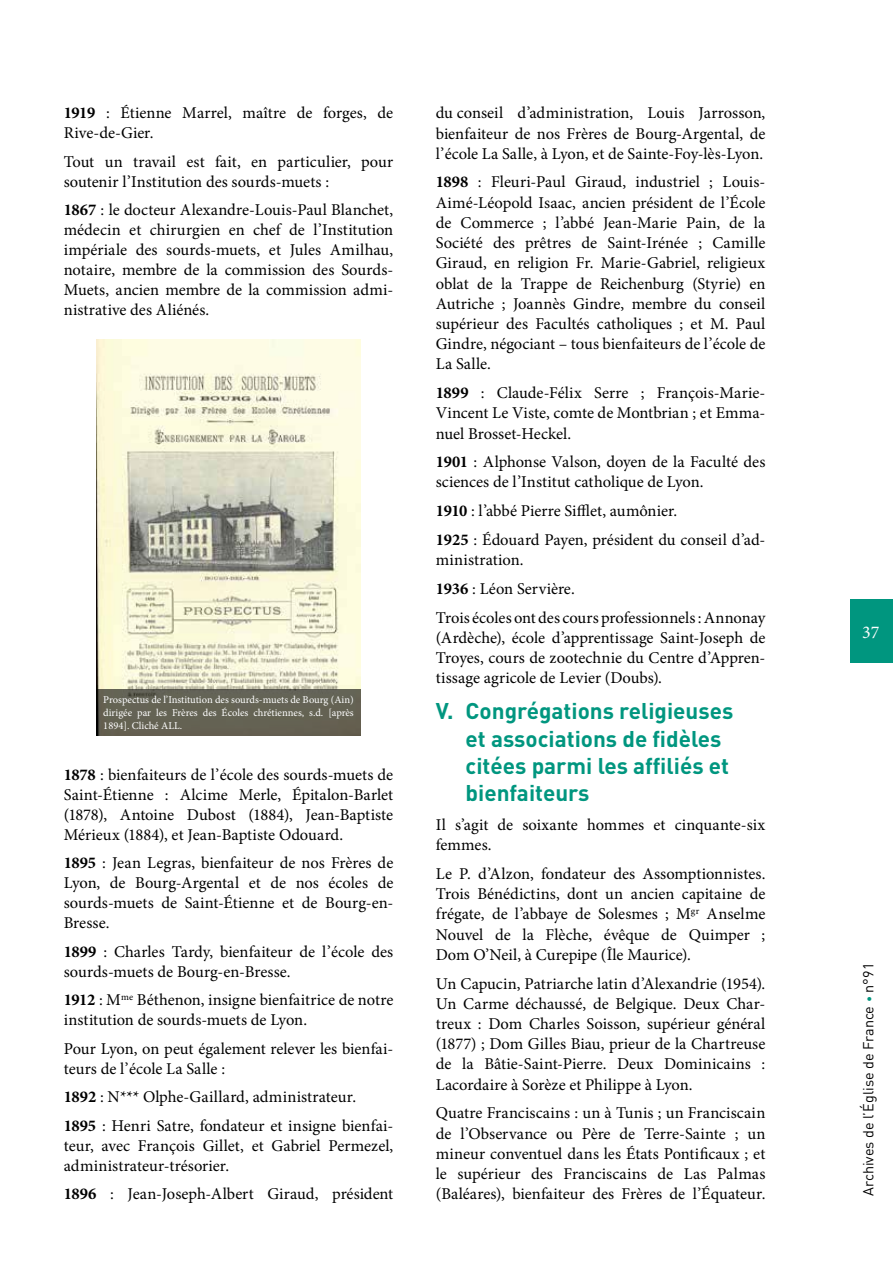
<style>
.page{position:relative;width:893px;height:1263px;background:#fff}
.page>*{position:absolute;margin:0;border:0;box-sizing:border-box;transform-origin:0 0}
.t1{font:700 22.5px/27.5px "DIN";color:#00967f}
.t2{font:18px "Minion Pro";color:#fff}
.t3{font:16.5px/20.2px "Minion Pro";letter-spacing:-.005em;color:#000}
.t4{font:14.4px "DIN";color:#000}
.t5{font:10.5px/12.6px "Minion Pro";color:#fff;text-align:justify}
.s1{font-weight:700}
.s2{font-weight:500;font-size:12px;color:#00967f}
</style>
<div class="page">
<div style="left:850px;top:600px;width:43px;height:63px;background:#00967f"></div>
<img style="left:97px;top:339px;width:264px;height:350px">
<div style="left:97px;top:689px;width:264px;height:46px;background:#646354"></div>
<p class="t3" style="left:64px;top:103px;width:331px"><span class="s1">1919</span> : Étienne Marrel, maître de forges, de<br>Rive-de-Gier.</p>
<p class="t3" style="left:64px;top:152px;width:331px">Tout un travail est fait, en particulier, pour soutenir l’Institution des sourds-muets :</p>
<p class="t3" style="left:64px;top:200px;width:331px;text-align:justify"><span class="s1">1867</span> : le docteur Alexandre-Louis-Paul Blanchet, médecin et chirurgien en chef de l’Institution impériale des sourds-muets, et Jules Amilhau, notaire, membre de la commission des Sourds-Muets, ancien membre de la commission admi&shy;nistrative des Aliénés.</p>
<p class="t5" style="left:103px;top:694px;width:252px">Prospectus de l’Institution des sourds-muets de Bourg (Ain) dirigée par les Frères des Écoles chrétiennes, s.d. [après 1894]. Cliché ALL.</p>
<p class="t3" style="left:64px;top:764px;width:331px;text-align:justify"><span class="s1">1878</span> : bienfaiteurs de l’école des sourds-muets de Saint-Étienne : Alcime Merle, Épitalon-Barlet (1878), Antoine Dubost (1884), Jean-Baptiste Mérieux (1884), et Jean-Baptiste Odouard.</p>
<p class="t3" style="left:64px;top:853px;width:331px;text-align:justify"><span class="s1">1895</span> : Jean Legras, bienfaiteur de nos Frères de Lyon, de Bourg-Argental et de nos écoles de sourds-muets de Saint-Étienne et de Bourg-en-Bresse.</p>
<p class="t3" style="left:64px;top:941px;width:331px"><span class="s1">1899</span> : Charles Tardy, bienfaiteur de l’école des sourds-muets de Bourg-en-Bresse.</p>
<p class="t3" style="left:64px;top:990px;width:331px"><span class="s1">1912</span> : M<sup>me</sup> Béthenon, insigne bienfaitrice de notre institution de sourds-muets de Lyon.</p>
<p class="t3" style="left:64px;top:1038px;width:331px">Pour Lyon, on peut également relever les bienfai&shy;teurs de l’école La Salle :</p>
<p class="t3" style="left:64px;top:1083px;width:331px;line-height:28.5px"><span class="s1">1892</span> : N*** Olphe-Gaillard, administrateur.<br><span class="s1">1895</span> : Henri Satre, fondateur et insigne bienfai-</p>
<p class="t3" style="left:64px;top:1135px;width:331px">teur, avec François Gillet, et Gabriel Permezel, administrateur-trésorier.</p>
<p class="t3" style="left:64px;top:1184px;width:331px"><span class="s1">1896</span> : Jean-Joseph-Albert Giraud, président</p>
<p class="t3" style="left:436px;top:103px;width:331px;text-align:justify">du conseil d’administration, Louis Jarrosson, bienfaiteur de nos Frères de Bourg-Argental, de l’école La Salle, à Lyon, et de Sainte-Foy-lès-Lyon.</p>
<p class="t3" style="left:436px;top:172px;width:331px;text-align:justify"><span class="s1">1898</span> : Fleuri-Paul Giraud, industriel ; Louis-Aimé-Léopold Isaac, ancien président de l’École de Commerce ; l’abbé Jean-Marie Pain, de la Société des prêtres de Saint-Irénée ; Camille Giraud, en religion Fr. Marie-Gabriel, religieux oblat de la Trappe de Reichenburg (Styrie) en Autriche ; Joannès Gindre, membre du conseil supérieur des Facultés catholiques ; et M. Paul Gindre, négociant – tous bienfaiteurs de l’école de La Salle.</p>
<p class="t3" style="left:436px;top:383px;width:331px;text-align:justify"><span class="s1">1899</span> : Claude-Félix Serre ; François-Marie-Vincent Le Viste, comte de Montbrian ; et Emma&shy;nuel Brosset-Heckel.</p>
<p class="t3" style="left:436px;top:452px;width:331px"><span class="s1">1901</span> : Alphonse Valson, doyen de la Faculté des sciences de l’Institut catholique de Lyon.</p>
<p class="t3" style="left:436px;top:497px;width:331px;line-height:28.7px"><span class="s1">1910</span> : l’abbé Pierre Sifflet, aumônier.<br><span class="s1">1925</span> : Édouard Payen, président du conseil d’ad-</p>
<p class="t3" style="left:436px;top:546px;width:331px;line-height:28.7px">ministration.<br><span class="s1">1936</span> : Léon Servière.<br>Trois écoles ont des cours professionnels : Annonay</p>
<p class="t3" style="left:436px;top:627px;width:331px;text-align:justify">(Ardèche), école d’apprentissage Saint-Joseph de Troyes, cours de zootechnie du Centre d’Appren&shy;tissage agricole de Levier (Doubs).</p>
<h1 class="t1" style="left:466px;top:696px;width:269px;text-indent:-30px">V. Congrégations religieuses et associations de fidèles citées parmi les affiliés et bienfaiteurs</h1>
<p class="t3" style="left:436px;top:815px;width:331px">Il s’agit de soixante hommes et cinquante-six femmes.</p>
<p class="t3" style="left:436px;top:864px;width:331px;text-align:justify">Le P. d’Alzon, fondateur des Assomptionnistes.<br>Trois Bénédictins, dont un ancien capitaine de frégate, de l’abbaye de Solesmes ; M<sup>gr</sup> Anselme Nouvel de la Flèche, évêque de Quimper ; Dom O’Neil, à Curepipe (Île Maurice).</p>
<p class="t3" style="left:436px;top:973px;width:331px;text-align:justify">Un Capucin, Patriarche latin d’Alexandrie (1954).<br>Un Carme déchaussé, de Belgique. Deux Char&shy;treux : Dom Charles Soisson, supérieur général (1877) ; Dom Gilles Biau, prieur de la Chartreuse de la Bâtie-Saint-Pierre. Deux Dominicains :<br>Lacordaire à Sorèze et Philippe à Lyon.</p>
<p class="t3" style="left:436px;top:1103px;width:331px;text-align:justify">Quatre Franciscains : un à Tunis ; un Franciscain de l’Observance ou Père de Terre-Sainte ; un mineur conventuel dans les États Pontificaux ; et le supérieur des Franciscains de Las Palmas (Baléares), bienfaiteur des Frères de l’Équateur.</p>
<p class="t2" style="left:862px;top:620px;width:19px">37</p>
<p class="t4" style="left:859px;top:1196px;width:234px;rotate:-90deg">Archives de l’Église de France <span class="s2">•</span> n°91</p>
</div>
